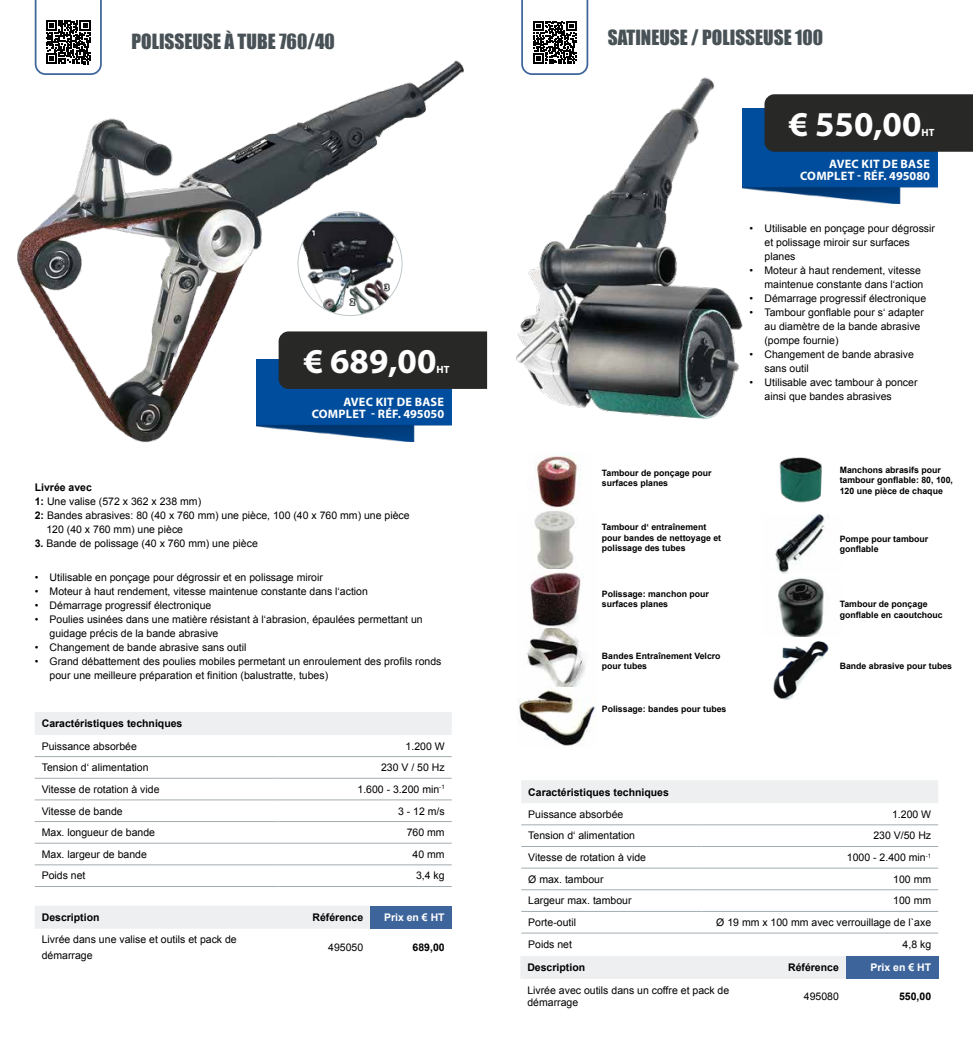
<style>
.page{position:relative;width:973px;height:1042px;background:#fff}
.page>*{position:absolute;margin:0;border:0;box-sizing:border-box;transform-origin:0 0}
.t1{font:700 35px "Myriad Pro";color:#fff}
.t2{font:19.25px "Impact";color:#485156}
.t3{font:700 12.25px/12.2px "Myriad Pro";letter-spacing:.02em;color:#fff;text-align:right}
.t4{font:10.5px/14px "Arial";color:#000}
.t5{font:700 10.5px "Arial";color:#000}
.t6{font:700 10.5px "Arial";color:#fff}
.t7{font:700 10.5px "Myriad Pro";color:#fff}
.t8{font:700 8.75px/10.5px "Arial";color:#000}
.s1{font-weight:700}
</style>
<div class="page">
<img style="left:17px;top:60px;width:446px;height:383px">
<img style="left:298px;top:212px;width:104px;height:103px">
<img style="left:537px;top:454px;width:44px;height:56px">
<img style="left:517px;top:511px;width:80px;height:235px">
<img style="left:779px;top:457px;width:43px;height:46px">
<img style="left:775px;top:514px;width:50px;height:59px">
<img style="left:778px;top:578px;width:46px;height:59px">
<img style="left:773px;top:641px;width:56px;height:58px">
<svg style="left:35px;top:0;width:67px;height:75px"></svg>
<svg style="left:521px;top:0;width:67px;height:66px"></svg>
<img style="left:257px;top:360px;width:194px;height:82px">
<img style="left:815px;top:152px;width:121px;height:51px">
<img style="left:453px;top:66px;width:362px;height:361px">
<div style="left:35px;top:906px;width:335px;height:22px;background:#edeff0"></div>
<div style="left:370px;top:906px;width:81px;height:22px;background:#3e659b"></div>
<div style="left:35px;top:712px;width:416px;height:23px;background:#edeff0"></div>
<hr style="left:35px;top:756px;width:243px;height:1px;background:#a4acb1">
<hr style="left:278px;top:756px;width:173px;height:1px;background:#a4acb1">
<hr style="left:35px;top:778px;width:243px;height:1px;background:#a4acb1">
<hr style="left:278px;top:778px;width:173px;height:1px;background:#a4acb1">
<hr style="left:35px;top:799px;width:243px;height:1px;background:#a4acb1">
<hr style="left:278px;top:799px;width:173px;height:1px;background:#a4acb1">
<hr style="left:35px;top:821px;width:243px;height:1px;background:#a4acb1">
<hr style="left:278px;top:821px;width:173px;height:1px;background:#a4acb1">
<hr style="left:35px;top:843px;width:243px;height:1px;background:#a4acb1">
<hr style="left:278px;top:843px;width:173px;height:1px;background:#a4acb1">
<hr style="left:35px;top:864px;width:243px;height:1px;background:#a4acb1">
<hr style="left:278px;top:864px;width:173px;height:1px;background:#a4acb1">
<hr style="left:35px;top:886px;width:243px;height:1px;background:#a4acb1">
<hr style="left:278px;top:886px;width:173px;height:1px;background:#a4acb1">
<div style="left:520px;top:956px;width:325px;height:23px;background:#edeff0"></div>
<div style="left:845px;top:956px;width:93px;height:23px;background:#3e659b"></div>
<div style="left:521px;top:780px;width:417px;height:23px;background:#edeff0"></div>
<hr style="left:521px;top:824px;width:180px;height:1px;background:#a4acb1">
<hr style="left:701px;top:824px;width:237px;height:1px;background:#a4acb1">
<hr style="left:521px;top:846px;width:180px;height:1px;background:#a4acb1">
<hr style="left:701px;top:846px;width:237px;height:1px;background:#a4acb1">
<hr style="left:521px;top:868px;width:180px;height:1px;background:#a4acb1">
<hr style="left:701px;top:868px;width:237px;height:1px;background:#a4acb1">
<hr style="left:521px;top:889px;width:180px;height:1px;background:#a4acb1">
<hr style="left:701px;top:889px;width:237px;height:1px;background:#a4acb1">
<hr style="left:521px;top:911px;width:180px;height:1px;background:#a4acb1">
<hr style="left:701px;top:911px;width:237px;height:1px;background:#a4acb1">
<hr style="left:521px;top:933px;width:180px;height:1px;background:#a4acb1">
<hr style="left:701px;top:933px;width:237px;height:1px;background:#a4acb1">
<div style="left:278px;top:331px;width:209px;height:58px;background:#282827"></div>
<div style="left:764px;top:94px;width:208px;height:58px;background:#282827"></div>
<h2 class="t2" style="left:131px;top:26px;width:205px">POLISSEUSE À TUBE 760/40</h2>
<h1 class="t1" style="left:303px;top:339px;width:134px">€ 689,00</h1>
<p class="t7" style="left:436px;top:363px;width:14px">HT</p>
<p class="t3" style="left:312px;top:395px;width:134px">AVEC KIT DE BASE<br>COMPLET - RÉF. 495050</p>
<p class="t5" style="left:35px;top:480px;width:59px">Livrée avec</p>
<p class="t4" style="left:35px;top:494px;width:168px"><span class="s1">1:</span> Une valise (572 x 362 x 238 mm)</p>
<p class="t4" style="left:35px;top:508px;width:376px"><span class="s1">2:</span> Bandes abrasives: 80 (40 x 760 mm) une pièce, 100 (40 x 760 mm) une pièce</p>
<p class="t4" style="left:46px;top:522px;width:138px">120 (40 x 760 mm) une pièce</p>
<p class="t4" style="left:35px;top:536px;width:224px"><span class="s1">3.</span> Bande de polissage (40 x 760 mm) une pièce</p>
<p class="t4" style="left:35px;top:570px;width:289px">• Utilisable en ponçage pour dégrossir et en polissage miroir</p>
<p class="t4" style="left:35px;top:584px;width:334px">• Moteur à haut rendement, vitesse maintenue constante dans l‘action</p>
<p class="t4" style="left:35px;top:598px;width:178px">• Démarrage progressif électronique</p>
<p class="t4" style="left:50px;top:612px;width:374px;text-indent:-15px">• Poulies usinées dans une matière résistant à l‘abrasion, épaulées permettant un guidage précis de la bande abrasive</p>
<p class="t4" style="left:35px;top:640px;width:213px">• Changement de bande abrasive sans outil</p>
<p class="t4" style="left:50px;top:654px;width:393px;text-indent:-15px">• Grand débattement des poulies mobiles permetant un enroulement des profils ronds pour une meilleure préparation et finition (balustratte, tubes)</p>
<p class="t5" style="left:42px;top:717px;width:142px">Caractéristiques techniques</p>
<p class="t4" style="left:42px;top:739px;width:97px">Puissance absorbée</p>
<p class="t4" style="left:405px;top:739px;width:41px">1.200 W</p>
<p class="t4" style="left:42px;top:760px;width:108px">Tension d‘ alimentation</p>
<p class="t4" style="left:381px;top:760px;width:65px">230 V / 50 Hz</p>
<p class="t4" style="left:42px;top:782px;width:119px">Vitesse de rotation à vide</p>
<p class="t4" style="left:357px;top:782px;width:89px">1.600 - 3.200 min<sup>-1</sup></p>
<p class="t4" style="left:42px;top:804px;width:82px">Vitesse de bande</p>
<p class="t4" style="left:398px;top:804px;width:48px">3 - 12 m/s</p>
<p class="t4" style="left:42px;top:825px;width:115px">Max. longueur de bande</p>
<p class="t4" style="left:406px;top:825px;width:39px">760 mm</p>
<p class="t4" style="left:42px;top:847px;width:107px">Max. largeur de bande</p>
<p class="t4" style="left:412px;top:847px;width:34px">40 mm</p>
<p class="t4" style="left:42px;top:869px;width:45px">Poids net</p>
<p class="t4" style="left:416px;top:869px;width:30px">3,4 kg</p>
<p class="t5" style="left:42px;top:910px;width:59px">Description</p>
<p class="t5" style="left:312px;top:910px;width:52px">Référence</p>
<p class="t6" style="left:384px;top:910px;width:62px">Prix en € HT</p>
<p class="t4" style="left:42px;top:932px;width:196px;line-height:15.8px">Livrée dans une valise et outils et pack de démarrage</p>
<p class="t4" style="left:328px;top:940px;width:37px">495050</p>
<p class="t5" style="left:412px;top:940px;width:34px">689,00</p>
<h2 class="t2" style="left:607px;top:22px;width:217px">SATINEUSE / POLISSEUSE 100</h2>
<h1 class="t1" style="left:788px;top:101px;width:134px">€ 550,00</h1>
<p class="t7" style="left:921px;top:126px;width:14px">HT</p>
<p class="t3" style="left:800px;top:157px;width:131px">AVEC KIT DE BASE<br>COMPLET - RÉF. 495080</p>
<p class="t4" style="left:764px;top:221px;width:172px;text-indent:-15px">• Utilisable en ponçage pour dégrossir et polissage miroir sur surfaces planes</p>
<p class="t4" style="left:749px;top:263px;width:175px;text-align:right">• Moteur à haut rendement, vitesse maintenue constante dans l‘action</p>
<p class="t4" style="left:749px;top:291px;width:178px">• Démarrage progressif électronique</p>
<p class="t4" style="left:764px;top:305px;width:161px;text-indent:-15px">• Tambour gonflable pour s‘ adapter au diamètre de la bande abrasive (pompe fournie)</p>
<p class="t4" style="left:764px;top:347px;width:151px;text-indent:-15px">• Changement de bande abrasive sans outil</p>
<p class="t4" style="left:764px;top:375px;width:154px;text-indent:-15px">• Utilisable avec tambour à poncer ainsi que bandes abrasives</p>
<p class="t8" style="left:601px;top:468px;width:111px">Tambour de ponçage pour surfaces planes</p>
<p class="t8" style="left:601px;top:522px;width:121px">Tambour d‘ entraînement pour bandes de nettoyage et polissage des tubes</p>
<p class="t8" style="left:601px;top:588px;width:108px">Polissage: manchon pour surfaces planes</p>
<p class="t8" style="left:601px;top:651px;width:120px">Bandes Entraînement Velcro pour tubes</p>
<p class="t8" style="left:601px;top:704px;width:126px">Polissage: bandes pour tubes</p>
<p class="t8" style="left:839px;top:465px;width:115px">Manchons abrasifs pour tambour gonflable: 80, 100,<br>120 une pièce de chaque</p>
<p class="t8" style="left:839px;top:534px;width:90px">Pompe pour tambour gonflable</p>
<p class="t8" style="left:839px;top:599px;width:105px">Tambour de ponçage gonflable en caoutchouc</p>
<p class="t8" style="left:839px;top:661px;width:114px">Bande abrasive pour tubes</p>
<p class="t5" style="left:528px;top:785px;width:142px">Caractéristiques techniques</p>
<p class="t4" style="left:528px;top:807px;width:97px">Puissance absorbée</p>
<p class="t4" style="left:891px;top:807px;width:41px">1.200 W</p>
<p class="t4" style="left:528px;top:829px;width:108px">Tension d‘ alimentation</p>
<p class="t4" style="left:873px;top:829px;width:59px">230 V/50 Hz</p>
<p class="t4" style="left:528px;top:850px;width:119px">Vitesse de rotation à vide</p>
<p class="t4" style="left:846px;top:850px;width:86px">1000 - 2.400 min<sup>-1</sup></p>
<p class="t4" style="left:528px;top:872px;width:77px">Ø max. tambour</p>
<p class="t4" style="left:893px;top:872px;width:39px">100 mm</p>
<p class="t4" style="left:528px;top:894px;width:105px">Largeur max. tambour</p>
<p class="t4" style="left:893px;top:894px;width:39px">100 mm</p>
<p class="t4" style="left:528px;top:915px;width:49px">Porte-outil</p>
<p class="t4" style="left:716px;top:915px;width:216px">Ø 19 mm x 100 mm avec verrouillage de l`axe</p>
<p class="t4" style="left:528px;top:937px;width:45px">Poids net</p>
<p class="t4" style="left:902px;top:937px;width:30px">4,8 kg</p>
<p class="t5" style="left:527px;top:960px;width:59px">Description</p>
<p class="t5" style="left:788px;top:960px;width:52px">Référence</p>
<p class="t6" style="left:870px;top:960px;width:62px">Prix en € HT</p>
<p class="t4" style="left:527px;top:984px;width:203px;line-height:12.2px">Livrée avec outils dans un coffre et pack de démarrage</p>
<p class="t4" style="left:803px;top:989px;width:37px">495080</p>
<p class="t5" style="left:898px;top:989px;width:34px">550,00</p>
</div>
